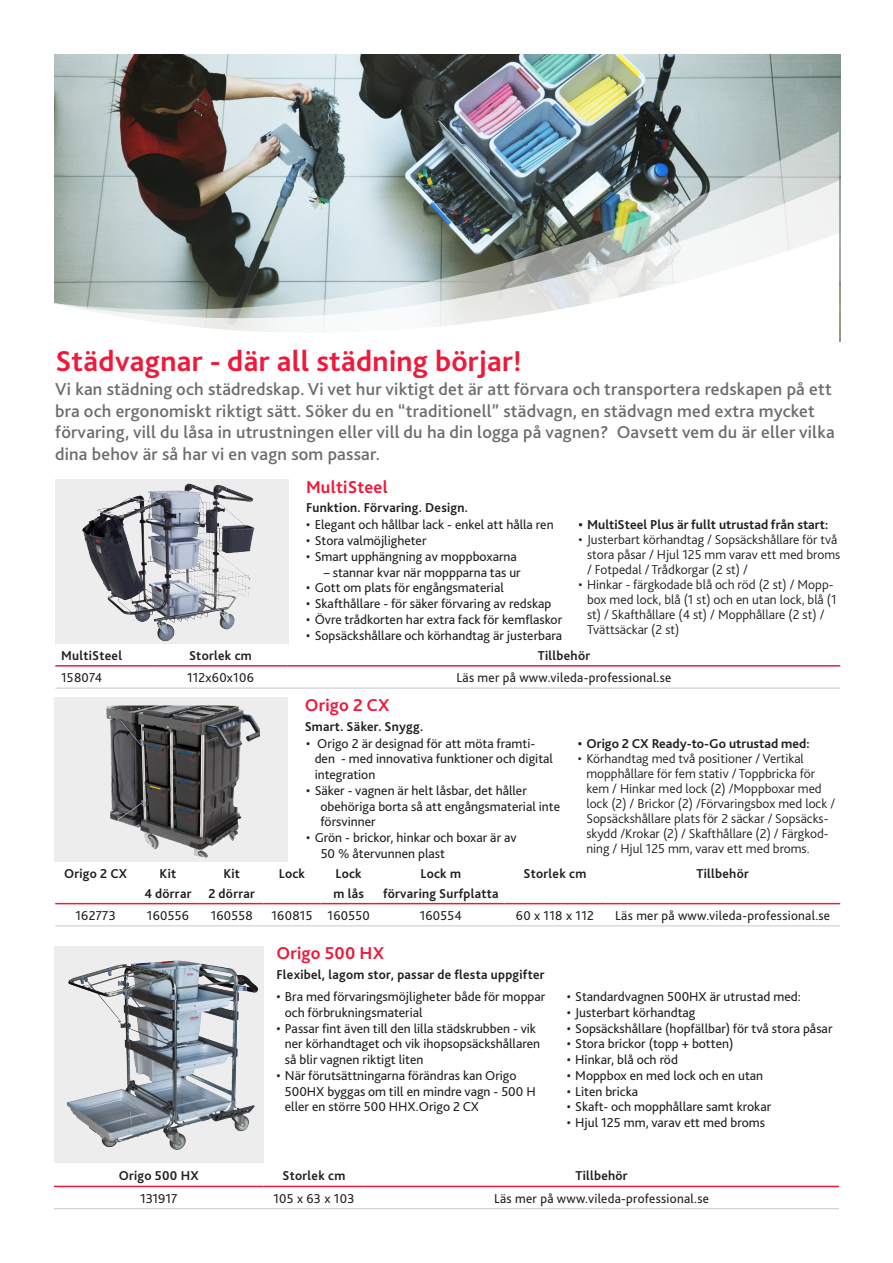
<style>
.page{position:relative;width:893px;height:1263px;background:#fff}
.page>*{position:absolute;margin:0;border:0;box-sizing:border-box;transform-origin:0 0}
.Headline{font:700 30px "Bliss 2";letter-spacing:.01em;color:#ed1a3a}
.Abstract{font:500 18px/21.6px "Bliss 2";letter-spacing:.01em;color:#6c6d70}
.AD_Headline{font:700 18px "Bliss 2";letter-spacing:.01em;color:#ed1a3a}
.Bullets_table{font:13.5px/15.8px "Bliss 2";color:#231f20}
.t1{font:300 13.5px/15px "Bliss 2";color:#231f20}
.AD_Headline-2{font:700 13.5px/19.5px "Bliss 2";letter-spacing:.02em;color:#231f20;text-align:center}
.Bullets_table-2{font:13.5px "Bliss 2";letter-spacing:.02em;color:#231f20}
.AD_Headline-3{font:700 13.5px "Bliss 2";color:#231f20}
</style>
<div class="page">
<svg style="left:54px;top:946px;width:210px;height:216px;background:#bcc0c5"></svg>
<div style="left:54px;top:697px;width:234px;height:165px;background:#ededee"></div>
<img style="left:106px;top:705px;width:154px;height:153px">
<img style="left:54px;top:54px;width:786px;height:288px">
<img style="left:54px;top:113px;width:785px;height:229px">
<svg style="left:55px;top:479px;width:234px;height:164px;background:#c1c3c7"></svg>
<hr style="left:55px;top:665px;width:98px;height:1px;background:#ed1a3a">
<hr style="left:153px;top:665px;width:135px;height:1px;background:#ed1a3a">
<hr style="left:288px;top:665px;width:552px;height:1px;background:#ed1a3a">
<hr style="left:55px;top:688px;width:98px;height:1px;background:#c7c8ca">
<hr style="left:153px;top:688px;width:135px;height:1px;background:#c7c8ca">
<hr style="left:288px;top:688px;width:552px;height:1px;background:#c7c8ca">
<hr style="left:55px;top:903px;width:81px;height:1px;background:#ed1a3a">
<hr style="left:136px;top:903px;width:64px;height:1px;background:#ed1a3a">
<hr style="left:200px;top:903px;width:64px;height:1px;background:#ed1a3a">
<hr style="left:264px;top:903px;width:56px;height:1px;background:#ed1a3a">
<hr style="left:320px;top:903px;width:57px;height:1px;background:#ed1a3a">
<hr style="left:377px;top:903px;width:128px;height:1px;background:#ed1a3a">
<hr style="left:505px;top:903px;width:100px;height:1px;background:#ed1a3a">
<hr style="left:605px;top:903px;width:235px;height:1px;background:#ed1a3a">
<hr style="left:55px;top:925px;width:81px;height:1px;background:#c7c8ca">
<hr style="left:136px;top:925px;width:64px;height:1px;background:#c7c8ca">
<hr style="left:200px;top:925px;width:64px;height:1px;background:#c7c8ca">
<hr style="left:264px;top:925px;width:56px;height:1px;background:#c7c8ca">
<hr style="left:320px;top:925px;width:57px;height:1px;background:#c7c8ca">
<hr style="left:377px;top:925px;width:128px;height:1px;background:#c7c8ca">
<hr style="left:505px;top:925px;width:100px;height:1px;background:#c7c8ca">
<hr style="left:605px;top:925px;width:235px;height:1px;background:#c7c8ca">
<img style="left:106px;top:484px;width:81px;height:24px">
<hr style="left:54px;top:1186px;width:210px;height:1px;background:#ed1a3a">
<hr style="left:264px;top:1186px;width:100px;height:1px;background:#ed1a3a">
<hr style="left:364px;top:1186px;width:475px;height:1px;background:#ed1a3a">
<hr style="left:264px;top:1208px;width:100px;height:1px;background:#c7c8ca">
<hr style="left:364px;top:1208px;width:475px;height:1px;background:#c7c8ca">
<hr style="left:54px;top:1208px;width:210px;height:1px;background:#c7c8ca">
<img style="left:93px;top:960px;width:84px;height:12px">
<p class="Headline" style="left:55px;top:342px;width:468px">Städvagnar - där all städning börjar!</p>
<p class="Abstract" style="left:55px;top:378px;width:781px">Vi kan städning och städredskap. Vi vet hur viktigt det är att förvara och transportera redskapen på ett bra och ergonomiskt riktigt sätt. Söker du en “traditionell” städvagn, en städvagn med extra mycket förvaring, vill du låsa in utrustningen eller vill du ha din logga på vagnen? Oavsett vem du är eller vilka dina behov är så har vi en vagn som passar.</p>
<p class="AD_Headline" style="left:306px;top:476px;width:83px">MultiSteel</p>
<p class="AD_Headline-2" style="left:306px;top:498px;width:163px">Funktion. Förvaring. Design.</p>
<p class="Bullets_table" style="left:306px;top:517px;width:249px">• Elegant och hållbar lack - enkel att hålla ren</p>
<p class="Bullets_table" style="left:306px;top:533px;width:122px">• Stora valmöjligheter</p>
<p class="Bullets_table" style="left:306px;top:548px;width:212px">• Smart upphängning av moppboxarna</p>
<p class="Bullets_table" style="left:324px;top:564px;width:199px">– stannar kvar när moppparna tas ur</p>
<p class="Bullets_table" style="left:306px;top:580px;width:199px">• Gott om plats för engångsmaterial</p>
<p class="Bullets_table" style="left:306px;top:596px;width:247px">• Skafthållare - för säker förvaring av redskap</p>
<p class="Bullets_table" style="left:306px;top:611px;width:258px">• Övre trådkorten har extra fack för kemflaskor</p>
<p class="Bullets_table" style="left:306px;top:627px;width:258px">• Sopsäckshållare och körhandtag är justerbara</p>
<p class="AD_Headline-3" style="left:579px;top:516px;width:251px">• MultiSteel Plus är fullt utrustad från start:</p>
<p class="t1" style="left:587px;top:532px;width:255px;text-indent:-9px">• Justerbart körhandtag / Sopsäckshållare för två stora påsar / Hjul 125 mm varav ett med broms / Fotpedal / Trådkorgar (2 st) /</p>
<p class="t1" style="left:587px;top:577px;width:251px;text-indent:-9px">• Hinkar - färgkodade blå och röd (2 st) / Mopp&shy;box med lock, blå (1 st) och en utan lock, blå (1 st) / Skafthållare (4 st) / Mopphållare (2 st) / Tvättsäckar (2 st)</p>
<p class="AD_Headline-2" style="left:61px;top:645px;width:62px">MultiSteel</p>
<p class="AD_Headline-2" style="left:189px;top:645px;width:64px">Storlek cm</p>
<p class="AD_Headline-2" style="left:538px;top:645px;width:54px">Tillbehör</p>
<p class="Bullets_table" style="left:61px;top:670px;width:42px">158074</p>
<p class="Bullets_table-2" style="left:187px;top:669px;width:68px">112x60x106</p>
<p class="Bullets_table-2" style="left:457px;top:669px;width:216px">Läs mer på www.vileda-professional.se</p>
<p class="AD_Headline" style="left:305px;top:694px;width:86px">Origo 2 CX</p>
<p class="AD_Headline-2" style="left:305px;top:716px;width:120px">Smart. Säker. Snygg.</p>
<p class="Bullets_table" style="left:315px;top:735px;width:240px;text-indent:-9px">• Origo 2 är designad för att möta framti&shy;den - med innovativa funktioner och digital integration</p>
<p class="Bullets_table" style="left:320px;top:783px;width:241px;text-indent:-14px">• Säker - vagnen är helt låsbar, det håller obehöriga borta så att engångsmaterial inte försvinner</p>
<p class="Bullets_table" style="left:321px;top:830px;width:198px;text-indent:-15px">• Grön - brickor, hinkar och boxar är av<br>50 % återvunnen plast</p>
<p class="AD_Headline-3" style="left:578px;top:735px;width:233px">• Origo 2 CX Ready-to-Go utrustad med:</p>
<p class="t1" style="left:586px;top:751px;width:250px;text-indent:-9px">• Körhandtag med två positioner / Vertikal mopphållare för fem stativ / Toppbricka för kem / Hinkar med lock (2) /Moppboxar med lock (2) / Brickor (2) /Förvaringsbox med lock / Sopsäckshållare plats för 2 säckar / Sopsäcks&shy;skydd /Krokar (2) / Skafthållare (2) / Färgkod&shy;ning / Hjul 125 mm, varav ett med broms.</p>
<p class="AD_Headline-2" style="left:64px;top:864px;width:65px">Origo 2 CX</p>
<p class="AD_Headline-2" style="left:144px;top:864px;width:49px">Kit<br>4 dörrar</p>
<p class="AD_Headline-2" style="left:208px;top:864px;width:48px">Kit<br>2 dörrar</p>
<p class="AD_Headline-2" style="left:279px;top:864px;width:28px">Lock</p>
<p class="AD_Headline-2" style="left:333px;top:864px;width:32px;text-align:left">Lock m lås</p>
<p class="AD_Headline-2" style="left:421px;top:864px;width:42px">Lock m</p>
<p class="AD_Headline-2" style="left:383px;top:883px;width:117px">förvaring Surfplatta</p>
<p class="AD_Headline-2" style="left:523px;top:864px;width:64px">Storlek cm</p>
<p class="AD_Headline-2" style="left:697px;top:864px;width:54px">Tillbehör</p>
<p class="Bullets_table" style="left:75px;top:907px;width:42px">162773</p>
<p class="Bullets_table" style="left:147px;top:907px;width:43px">160556</p>
<p class="Bullets_table" style="left:211px;top:907px;width:44px">160558</p>
<p class="Bullets_table" style="left:271px;top:907px;width:42px">160815</p>
<p class="Bullets_table" style="left:328px;top:907px;width:44px">160550</p>
<p class="Bullets_table" style="left:420px;top:907px;width:44px">160554</p>
<p class="Bullets_table" style="left:516px;top:907px;width:79px">60 x 118 x 112</p>
<p class="Bullets_table-2" style="left:615px;top:907px;width:216px">Läs mer på www.vileda-professional.se</p>
<p class="AD_Headline" style="left:276px;top:942px;width:109px">Origo 500 HX</p>
<p class="AD_Headline-2" style="left:276px;top:964px;width:270px">Flexibel, lagom stor, passar de flesta uppgifter</p>
<p class="Bullets_table" style="left:285px;top:989px;width:262px;text-indent:-9px">• Bra med förvaringsmöjligheter både för moppar och förbrukningsmaterial</p>
<p class="Bullets_table" style="left:285px;top:1020px;width:257px;text-indent:-9px">• Passar fint även till den lilla städskrubben - vik ner körhandtaget och vik ihopsopsäckshållaren så blir vagnen riktigt liten</p>
<p class="Bullets_table" style="left:285px;top:1067px;width:252px;text-indent:-9px">• När förutsättningarna förändras kan Origo<br>500HX byggas om till en mindre vagn - 500 H eller en större 500 HHX.Origo 2 CX</p>
<p class="Bullets_table" style="left:567px;top:989px;width:236px">• Standardvagnen 500HX är utrustad med:</p>
<p class="Bullets_table" style="left:567px;top:1004px;width:130px">• Justerbart körhandtag</p>
<p class="Bullets_table" style="left:567px;top:1020px;width:267px">• Sopsäckshållare (hopfällbar) för två stora påsar</p>
<p class="Bullets_table" style="left:567px;top:1036px;width:168px">• Stora brickor (topp + botten)</p>
<p class="Bullets_table" style="left:567px;top:1052px;width:113px">• Hinkar, blå och röd</p>
<p class="Bullets_table" style="left:567px;top:1067px;width:198px">• Moppbox en med lock och en utan</p>
<p class="Bullets_table" style="left:567px;top:1083px;width:73px">• Liten bricka</p>
<p class="Bullets_table" style="left:567px;top:1099px;width:206px">• Skaft- och mopphållare samt krokar</p>
<p class="Bullets_table" style="left:567px;top:1115px;width:200px">• Hjul 125 mm, varav ett med broms</p>
<p class="AD_Headline-2" style="left:119px;top:1166px;width:82px">Origo 500 HX</p>
<p class="AD_Headline-2" style="left:282px;top:1166px;width:64px">Storlek cm</p>
<p class="AD_Headline-2" style="left:575px;top:1166px;width:54px">Tillbehör</p>
<p class="Bullets_table" style="left:140px;top:1190px;width:39px">131917</p>
<p class="Bullets_table" style="left:273px;top:1190px;width:83px">105 x 63 x 103</p>
<p class="Bullets_table-2" style="left:494px;top:1190px;width:216px">Läs mer på www.vileda-professional.se</p>
</div>
